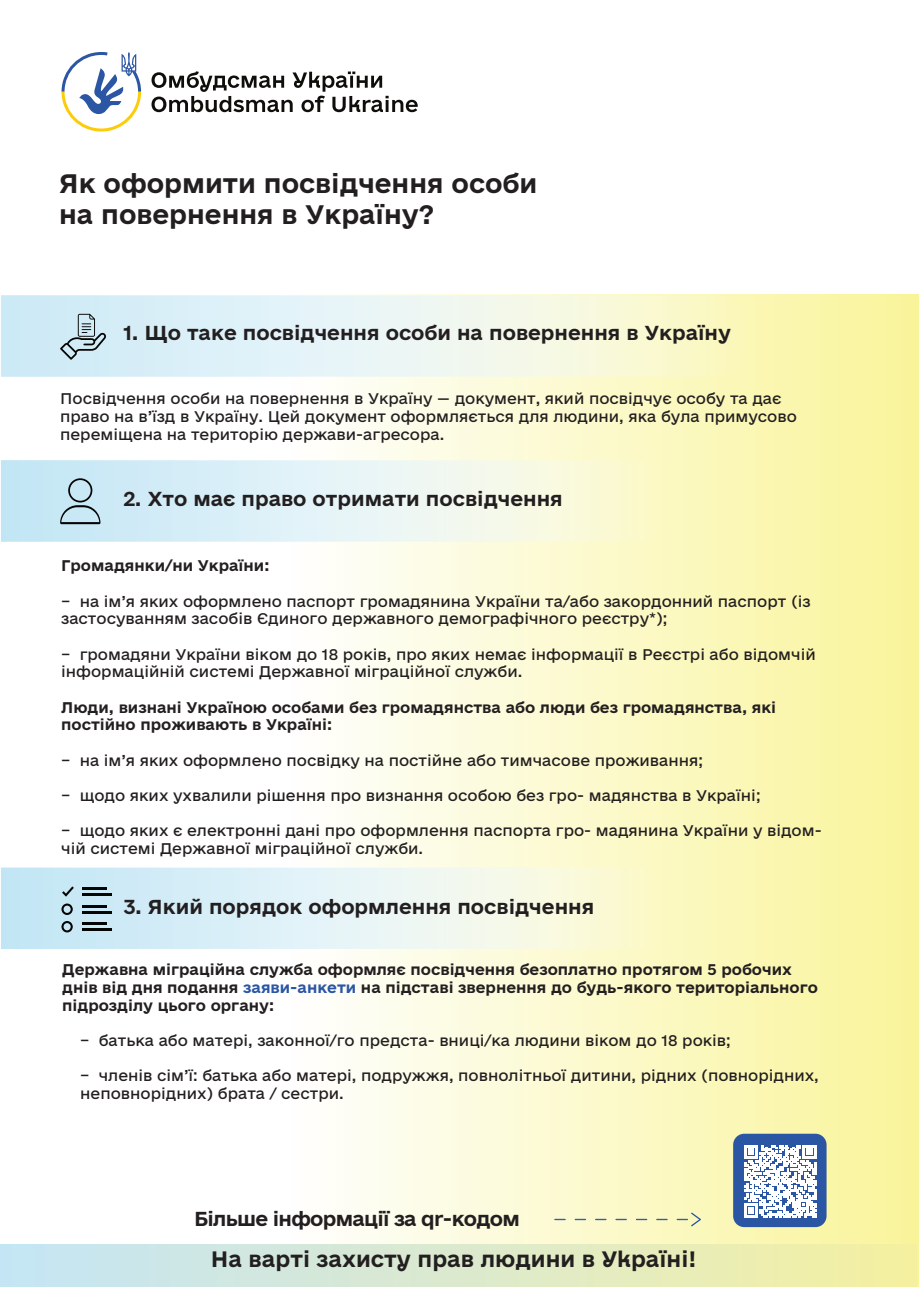
<style>
.page{position:relative;width:919px;height:1289px;background:#fff}
.page>*{position:absolute;margin:0;border:0;box-sizing:border-box;transform-origin:0 0}
.t1{font:25.5px/30.6px "e Ukraine Bold";color:#231f20}
.t2{font:21px "e Ukraine Head Bold";color:#231f20}
.t3{font:19.2px "e Ukraine Bold";color:#231f20}
.t4{font:19.2px "e Ukraine Bold";letter-spacing:-.04em;color:#231f20}
.t5{font:14.7px/17.7px "e Ukraine Regular";color:#231f20}
.t6{font:14.7px/17.7px "e Ukraine Bold";color:#231f20}
.s1{color:#2a56a3}
</style>
<div class="page">
<div style="left:1px;top:295px;width:916px;height:990px;background:linear-gradient(to right,#fff,#faf5a4)"></div>
<svg style="left:151px;top:71px;width:266px;height:41px"></svg>
<svg style="left:61px;top:52px;width:80px;height:79px"></svg>
<svg style="left:1px;top:295px;width:751px;height:81px;background:#e8f4ea"></svg>
<svg style="left:1px;top:460px;width:663px;height:81px;background:#e4f2ed"></svg>
<div style="left:1px;top:1244px;width:915px;height:41px;background:linear-gradient(to right,#c3e4f7,#f5f0a2)"></div>
<div style="left:733px;top:1133px;width:93px;height:93px;background:#2a56a3;border-radius:11px"></div>
<svg style="left:555px;top:1212px;width:145px;height:14px;background:#eeeec5"></svg>
<svg style="left:60px;top:314px;width:46px;height:46px;background:#afc5ce"></svg>
<svg style="left:1px;top:867px;width:664px;height:81px;background:#e3f1ed"></svg>
<svg style="left:744px;top:1145px;width:72px;height:71px"></svg>
<svg style="left:60px;top:478px;width:40px;height:46px;background:#a9c3ce"></svg>
<svg style="left:62px;top:886px;width:12px;height:10px"></svg>
<hr style="left:82px;top:887px;width:25px;height:2px;background:#050504">
<hr style="left:82px;top:893px;width:30px;height:3px;background:#050504">
<hr style="left:82px;top:905px;width:25px;height:2px;background:#050504">
<hr style="left:82px;top:911px;width:30px;height:2px;background:#050504">
<hr style="left:82px;top:922px;width:25px;height:2px;background:#050504">
<hr style="left:82px;top:928px;width:30px;height:2px;background:#050504">
<svg style="left:61px;top:903px;width:12px;height:12px"></svg>
<svg style="left:61px;top:921px;width:12px;height:11px"></svg>
<h1 class="t1" style="left:59px;top:169px;width:479px">Як оформити посвідчення особи на повернення в Україну?</h1>
<h3 class="t3" style="left:123px;top:321px;width:609px">1. Що таке посвідчення особи на повернення в Україну</h3>
<p class="t5" style="left:60px;top:390px;width:738px">Посвідчення особи на повернення в Україну — документ, який посвідчує особу та дає право на в’їзд в Україну. Цей документ оформляється для людини, яка була примусово переміщена на територію держави-агресора.</p>
<h3 class="t3" style="left:123px;top:487px;width:441px">2. Хто має право отримати посвідчення</h3>
<p class="t6" style="left:61px;top:557px;width:210px">Громадянки/ни України:</p>
<p class="t5" style="left:61px;top:592px;width:751px">– на ім’я яких оформлено паспорт громадянина України та/або закордонний паспорт (із застосуванням засобів Єдиного державного демографічного реєстру*);</p>
<p class="t5" style="left:61px;top:645px;width:756px">– громадяни України віком до 18 років, про яких немає інформації в Реєстрі або відомчій інформаційній системі Державної міграційної служби.</p>
<p class="t6" style="left:61px;top:698px;width:716px">Люди, визнані Україною особами без громадянства або люди без громадянства, які постійно проживають в Україні:</p>
<p class="t5" style="left:61px;top:751px;width:643px">– на ім’я яких оформлено посвідку на постійне або тимчасове проживання;</p>
<p class="t5" style="left:61px;top:787px;width:700px">– щодо яких ухвалили рішення про визнання особою без гро- мадянства в Україні;</p>
<p class="t5" style="left:61px;top:822px;width:762px">– щодо яких є електронні дані про оформлення паспорта гро- мадянина України у відом&shy;чій системі Державної міграційної служби.</p>
<h3 class="t3" style="left:124px;top:895px;width:472px">3. Який порядок оформлення посвідчення</h3>
<p class="t6" style="left:62px;top:961px;width:757px">Державна міграційна служба оформляє посвідчення безоплатно протягом 5 робочих днів від дня подання <span class="s1">заяви-анкети</span> на підставі звернення до будь-якого територіального підрозділу цього органу:</p>
<p class="t5" style="left:80px;top:1032px;width:652px">– батька або матері, законної/го предста- вниці/ка людини віком до 18 років;</p>
<p class="t5" style="left:80px;top:1067px;width:740px">– членів сім’ї: батька або матері, подружжя, повнолітньої дитини, рідних (повнорідних, неповнорідних) брата / сестри.</p>
<h3 class="t4" style="left:194px;top:1207px;width:327px">Більше інформації за qr-кодом</h3>
<h2 class="t2" style="left:211px;top:1247px;width:487px">На варті захисту прав людини в Україні!</h2>
</div>
